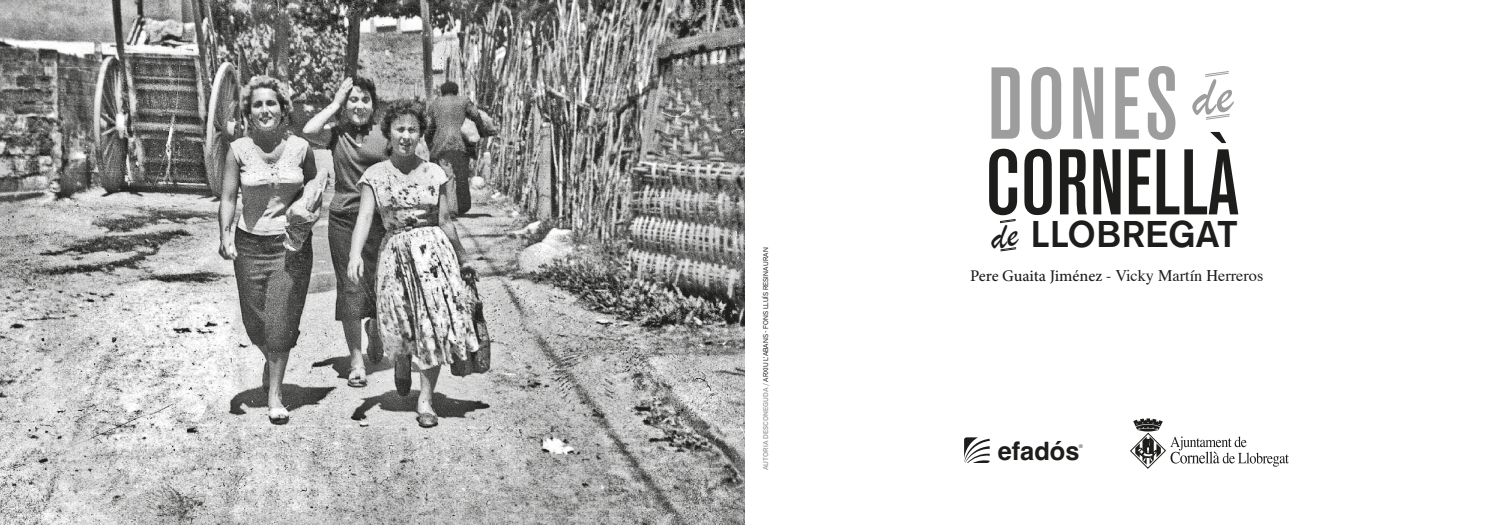
<style>
.page{position:relative;width:1489px;height:525px;background:#fff}
.page>*{position:absolute;margin:0;border:0;box-sizing:border-box;transform-origin:0 0}
.t1{font:500 condensed 100.88px "Akzidenz Grotesk BQ";letter-spacing:.04em;color:#9d9d9d}
.t2{font:92px "Akzidenz Grotesk BQ Md Cnd Alt";letter-spacing:.01em;color:#1d1d1b}
.t3{font:500 36.88px "Akzidenz Grotesk BQ";color:#1d1d1b}
.t4{font:700 25.38px "Helvetica";color:#1d1d1b}
.t5{font:16.25px "Times";color:#1d1d1b}
.t6{font:6.88px "Akzid Grtsk Next";color:#1d1d1b}
.t7{font:300 5.12px "Helvetica Neue";color:#1d1d1b}
.s1{font-weight:500;color:#9d9d9d}
.s2{font-family:"Minion Pro";font-weight:500}
</style>
<div class="page">
<img style="left:0;top:0;width:744px;height:524px">
<svg style="left:964px;top:437px;width:25px;height:25px"></svg>
<svg style="left:1130px;top:418px;width:158px;height:50px"></svg>
<svg style="left:1000px;top:219px;width:17px;height:32px"></svg>
<svg style="left:1205px;top:71px;width:25px;height:49px"></svg>
<p class="t6" style="left:761px;top:469px;width:224px;rotate:-90deg"><span class="s1">AUTORIA DESCONEGUDA /</span> ARXIU L’ABANS - FONS LLUÍS RESINA URAN</p>
<h1 class="t1" style="left:987px;top:47px;width:192px">DONES</h1>
<h2 class="t2" style="left:985px;top:130px;width:255px">CORNELLÀ</h2>
<h3 class="t3" style="left:1030px;top:211px;width:209px">LLOBREGAT</h3>
<h3 class="t5" style="left:970px;top:260px;width:295px"><span class="s2">Pere Guaita Jiménez -</span> Vicky Martín Herreros</h3>
<h3 class="t4" style="left:997px;top:435px;width:83px">efadós</h3>
<p class="t7" style="left:1078px;top:441px;width:6px">®</p>
</div>
